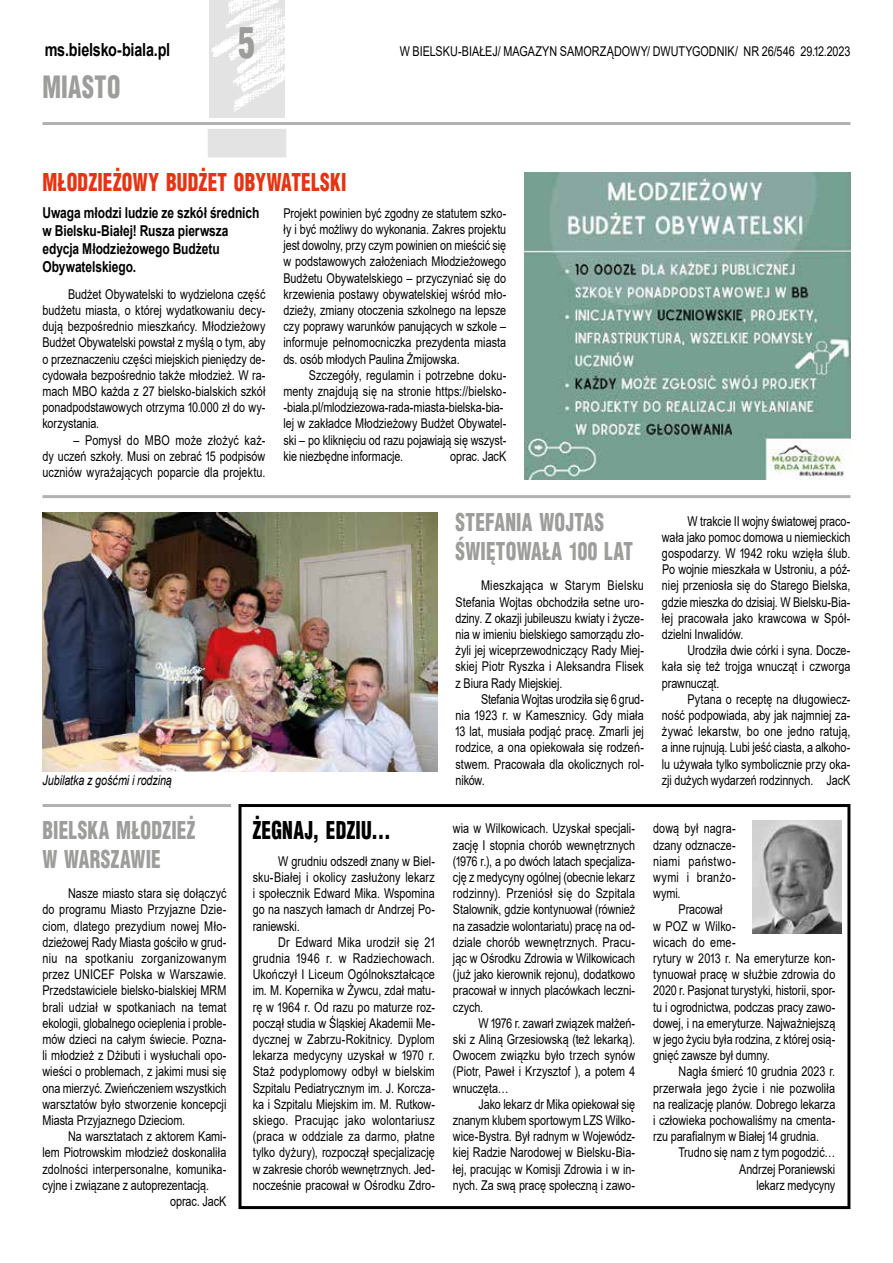
<style>
.page{position:relative;width:893px;height:1263px;background:#fff}
.page>*{position:absolute;margin:0;border:0;box-sizing:border-box;transform-origin:0 0}
.t1{font:900 42px "Switzerland Cond";color:#9d9d9c;scale:.8 1}
.t2{font:900 30px "Switzerland Cond";letter-spacing:.02em;color:#9d9d9c;scale:.8 1}
.t3{font:900 24px/28.8px "Switzerland Cond";letter-spacing:.015em;color:#9d9d9c;scale:.8 1}
.t4{font:900 24px "Switzerland Cond";letter-spacing:.015em;color:#e63312;scale:.8 1}
.t5{font:900 24px "Switzerland Cond";letter-spacing:.02em;color:#000;scale:.8 1}
.t6{font:700 18px "Arial";letter-spacing:-.015em;color:#000;scale:.8 1}
.t7{font:700 15px/18px "Arial";letter-spacing:-.005em;color:#000;scale:.8 1}
.t8{font:13.5px/16.2px "Arial";color:#000;text-align:justify;scale:.8 1}
.t9{font:italic 13.5px "Arial";letter-spacing:-.005em;color:#000;scale:.8 1}
</style>
<div class="page">
<hr style="left:43px;top:122px;width:807px;height:3px;background:#b3b2b2">
<img style="left:209px;top:0;width:76px;height:117px">
<div style="left:208px;top:129px;width:78px;height:28px;background:#e3e3e3"></div>
<img style="left:43px;top:512px;width:394px;height:260px">
<hr style="left:43px;top:495px;width:807px;height:3px;background:#b3b2b2">
<div style="left:238px;top:804px;width:612px;height:405px;border:3px solid #000"></div>
<img style="left:753px;top:820px;width:88px;height:114px">
<img style="left:524px;top:172px;width:326px;height:308px">
<hr style="left:43px;top:804px;width:188px;height:3px;background:#b3b2b2">
<h3 class="t6" style="left:45px;top:37px;width:158px">ms.bielsko-biala.pl</h3>
<h2 class="t2" style="left:43px;top:68px;width:99px">MIASTO</h2>
<h1 class="t1" style="left:238px;top:16px;width:22px">5</h1>
<h3 class="t4" style="left:43px;top:167px;width:381px">MŁODZIEŻOWY BUDŻET OBYWATELSKI</h3>
<p class="t8" style="left:400px;top:43px;width:565px">W BIELSKU-BIAŁEJ/ MAGAZYN SAMORZĄDOWY/ DWUTYGODNIK/ NR 26/546 29.12.2023</p>
<p class="t7" style="left:43px;top:204px;width:273px">Uwaga młodzi ludzie ze szkół średnich w Bielsku-Białej! Rusza pierwsza edycja Młodzieżowego Budżetu<br>Obywatelskiego.</p>
<p class="t8" style="left:43px;top:286px;width:280px;text-indent:26px">Budżet Obywatelski to wydzielona część budżetu miasta, o której wydatkowaniu decy&shy;dują bezpośrednio mieszkańcy. Młodzieżowy Budżet Obywatelski powstał z myślą o tym, aby o przeznaczeniu części miejskich pieniędzy de&shy;cydowała bezpośrednio także młodzież. W ra&shy;mach MBO każda z 27 bielsko-bialskich szkół ponadpodstawowych otrzyma 10.000 zł do wy&shy;korzystania.</p>
<p class="t8" style="left:43px;top:432px;width:280px;text-indent:31px">– Pomysł do MBO może złożyć każ&shy;dy uczeń szkoły. Musi on zebrać 15 podpisów uczniów wyrażających poparcie dla projektu.</p>
<p class="t8" style="left:283px;top:205px;width:280px">Projekt powinien być zgodny ze statutem szko&shy;ły i być możliwy do wykonania. Zakres projektu jest dowolny, przy czym powinien on mieścić się w podstawowych założeniach Młodzieżowego Budżetu Obywatelskiego – przyczyniać się do krzewienia postawy obywatelskiej wśród mło&shy;dzieży, zmiany otoczenia szkolnego na lepsze czy poprawy warunków panujących w szkole – informuje pełnomocniczka prezydenta miasta ds. osób młodych Paulina Żmijowska.</p>
<p class="t8" style="left:283px;top:367px;width:280px;text-align:left;text-indent:25px">Szczegóły, regulamin i potrzebne doku&shy;menty znajdują się na stronie https://bielsko--biala.pl/mlodziezowa-rada-miasta-bielska-bia&shy;lej w zakładce Młodzieżowy Budżet Obywatel&shy;ski – po kliknięciu od razu pojawiają się wszyst&shy;kie niezbędne informacje.</p>
<p class="t8" style="left:450px;top:448px;width:72px">oprac. JacK</p>
<h3 class="t3" style="left:455px;top:507px;width:224px">STEFANIA WOJTAS<br>ŚWIĘTOWAŁA 100 LAT</h3>
<p class="t8" style="left:455px;top:577px;width:237px;text-indent:26px">Mieszkająca w Starym Bielsku Stefania Wojtas obchodziła setne uro&shy;dziny. Z okazji jubileuszu kwiaty i życze&shy;nia w imieniu bielskiego samorządu zło&shy;żyli jej wiceprzewodniczący Rady Miej&shy;skiej Piotr Ryszka i Aleksandra Flisek z Biura Rady Miejskiej.</p>
<p class="t8" style="left:455px;top:691px;width:237px;text-indent:26px">Stefania Wojtas urodziła się 6 grud&shy;nia 1923 r. w Kamesznicy. Gdy miała 13 lat, musiała podjąć pracę. Zmarli jej rodzice, a ona opiekowała się rodzeń&shy;stwem. Pracowała dla okolicznych rol&shy;ników.</p>
<p class="t8" style="left:662px;top:513px;width:237px;text-indent:26px">W trakcie II wojny światowej praco&shy;wała jako pomoc domowa u niemieckich gospodarzy. W 1942 roku wzięła ślub.<br>Po wojnie mieszkała w Ustroniu, a póź&shy;niej przeniosła się do Starego Bielska, gdzie mieszka do dzisiaj. W Bielsku-Bia&shy;łej pracowała jako krawcowa w Spół&shy;dzielni Inwalidów.</p>
<p class="t8" style="left:662px;top:642px;width:237px;text-indent:26px">Urodziła dwie córki i syna. Docze&shy;kała się też trojga wnucząt i czworga prawnucząt.</p>
<p class="t8" style="left:662px;top:691px;width:237px;text-indent:26px">Pytana o receptę na długowiecz&shy;ność podpowiada, aby jak najmniej za&shy;żywać lekarstw, bo one jedno ratują, a inne rujnują. Lubi jeść ciasta, a alkoho&shy;lu używała tylko symbolicznie przy oka-</p>
<p class="t9" style="left:43px;top:771px;width:163px">Jubilatka z gośćmi i rodziną</p>
<p class="t8" style="left:662px;top:772px;width:237px">zji dużych wydarzeń rodzinnych. JacK</p>
<h3 class="t5" style="left:253px;top:815px;width:174px">ŻEGNAJ, EDZIU…</h3>
<p class="t8" style="left:253px;top:853px;width:229px;text-indent:26px">W grudniu odszedł znany w Biel&shy;sku-Białej i okolicy zasłużony lekarz i społecznik Edward Mika. Wspomina go na naszych łamach dr Andrzej Po&shy;raniewski.</p>
<p class="t8" style="left:253px;top:934px;width:229px;text-indent:26px">Dr Edward Mika urodził się 21 grudnia 1946 r. w Radziechowach.<br>Ukończył I Liceum Ogólnokształcące im. M. Kopernika w Żywcu, zdał matu&shy;rę w 1964 r. Od razu po maturze roz&shy;począł studia w Śląskiej Akademii Me&shy;dycznej w Zabrzu-Rokitnicy. Dyplom lekarza medycyny uzyskał w 1970 r.<br>Staż podyplomowy odbył w bielskim Szpitalu Pediatrycznym im. J. Korcza&shy;ka i Szpitalu Miejskim im. M. Rutkow&shy;skiego. Pracując jako wolontariusz (praca w oddziale za darmo, płatne tylko dyżury), rozpoczął specjalizację w zakresie chorób wewnętrznych. Jed&shy;nocześnie pracował w Ośrodku Zdro-</p>
<h3 class="t3" style="left:43px;top:815px;width:193px">BIELSKA MŁODZIEŻ<br>W WARSZAWIE</h3>
<p class="t8" style="left:43px;top:885px;width:231px;text-indent:26px">Nasze miasto stara się dołączyć do programu Miasto Przyjazne Dzie&shy;ciom, dlatego prezydium nowej Mło&shy;dzieżowej Rady Miasta gościło w grud&shy;niu na spotkaniu zorganizowanym przez UNICEF Polska w Warszawie.<br>Przedstawiciele bielsko-bialskiej MRM brali udział w spotkaniach na temat ekologii, globalnego ocieplenia i proble&shy;mów dzieci na całym świecie. Pozna&shy;li młodzież z Dżibuti i wysłuchali opo&shy;wieści o problemach, z jakimi musi się ona mierzyć. Zwieńczeniem wszystkich warsztatów było stworzenie koncepcji Miasta Przyjaznego Dzieciom.</p>
<p class="t8" style="left:68px;top:1128px;width:199px">Na warsztatach z aktorem Kami-</p>
<p class="t8" style="left:43px;top:1144px;width:231px">lem Piotrowskim młodzież doskonaliła</p>
<p class="t8" style="left:43px;top:1161px;width:231px">zdolności interpersonalne, komunika-</p>
<p class="t8" style="left:43px;top:1177px;width:210px">cyjne i związane z autoprezentacją.</p>
<p class="t8" style="left:170px;top:1193px;width:72px">oprac. JacK</p>
<p class="t8" style="left:453px;top:820px;width:229px">wia w Wilkowicach. Uzyskał specjali&shy;zację I stopnia chorób wewnętrznych (1976 r.), a po dwóch latach specjaliza&shy;cję z medycyny ogólnej (obecnie lekarz rodzinny). Przeniósł się do Szpitala Stalownik, gdzie kontynuował (również na zasadzie wolontariatu) pracę na od&shy;dziale chorób wewnętrznych. Pracu&shy;jąc w Ośrodku Zdrowia w Wilkowicach (już jako kierownik rejonu), dodatkowo pracował w innych placówkach leczni&shy;czych.</p>
<p class="t8" style="left:453px;top:1015px;width:229px;text-indent:26px">W 1976 r. zawarł związek małżeń&shy;ski z Aliną Grzesiowską (też lekarką).<br>Owocem związku było trzech synów (Piotr, Paweł i Krzysztof ), a potem 4 wnuczęta…</p>
<p class="t8" style="left:453px;top:1096px;width:229px;text-indent:26px">Jako lekarz dr Mika opiekował się znanym klubem sportowym LZS Wilko&shy;wice-Bystra. Był radnym w Wojewódz&shy;kiej Radzie Narodowej w Bielsku-Bia&shy;łej, pracując w Komisji Zdrowia i w in&shy;nych. Za swą pracę społeczną i zawo-</p>
<p class="t8" style="left:653px;top:820px;width:105px">dową był nagra&shy;dzany odznacze&shy;niami państwo&shy;wymi i branżo&shy;wymi.</p>
<p class="t8" style="left:653px;top:901px;width:229px;text-align:left;text-indent:26px">Pracował<br>w POZ w Wilko-<br>wicach do eme-<br>rytury w 2013 r. Na emeryturze kon&shy;tynuował pracę w służbie zdrowia do<br>2020 r. Pasjonat turystyki, historii, spor&shy;tu i ogrodnictwa, podczas pracy zawo&shy;dowej, i na emeryturze. Najważniejszą w jego życiu była rodzina, z której osią&shy;gnięć zawsze był dumny.</p>
<p class="t8" style="left:653px;top:1063px;width:229px;text-indent:26px">Nagła śmierć 10 grudnia 2023 r. przerwała jego życie i nie pozwoliła na realizację planów. Dobrego lekarza i człowieka pochowaliśmy na cmenta&shy;rzu parafialnym w Białej 14 grudnia.</p>
<p class="t8" style="left:679px;top:1144px;width:197px;text-align:right">Trudno się nam z tym pogodzić…<br>Andrzej Poraniewski<br>lekarz medycyny</p>
</div>
